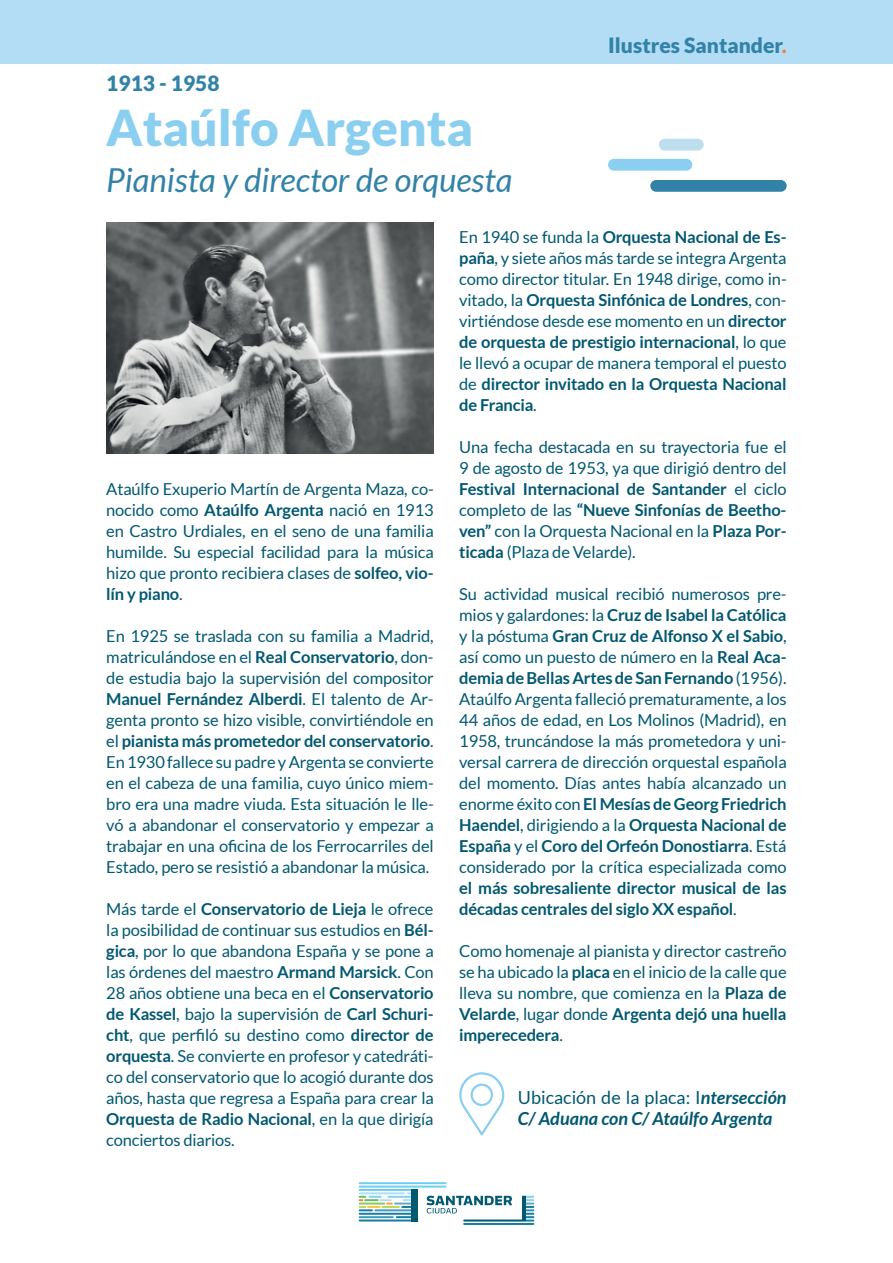
<style>
.page{position:relative;width:893px;height:1263px;background:#fff}
.page>*{position:absolute;margin:0;border:0;box-sizing:border-box;transform-origin:0 0}
.t1{font:900 49.5px "Lato";color:#8bcff0}
.t2{font:italic 33px "Lato";color:#3282a8}
.t3{font:900 21px "Lato";color:#3282a8}
.t4{font:italic 700 18px/21px "Lato";color:#015871}
.t5{font:16.5px/21px "Lato";letter-spacing:-.01em;color:#015871;text-align:justify}
.t6{font:700 16.5px/21px "Lato";letter-spacing:-.01em;color:#015871}
.s1{color:#f47d41}
.s2{font-weight:700}
.s3{font-weight:400}
.s4{font-weight:400;font-style:normal}
</style>
<div class="page">
<div style="left:0;top:0;width:893px;height:64px;background:#b3ddf4"></div>
<svg style="left:359px;top:1182px;width:175px;height:43px"></svg>
<img style="left:106px;top:222px;width:328px;height:231px">
<svg style="left:459px;top:1072px;width:45px;height:63px"></svg>
<div style="left:650px;top:180px;width:137px;height:12px;background:#3282a8;border-radius:6px"></div>
<div style="left:608px;top:159px;width:84px;height:12px;background:#8bcff0;border-radius:6px"></div>
<div style="left:659px;top:139px;width:45px;height:12px;background:#bddeee;border-radius:6px"></div>
<p class="t3" style="left:106px;top:71px;width:115px">1913 - 1958</p>
<h1 class="t1" style="left:106px;top:99px;width:368px">Ataúlfo Argenta</h1>
<h2 class="t2" style="left:106px;top:161px;width:408px">Pianista y director de orquesta</h2>
<p class="t3" style="left:608px;top:33px;width:180px">Ilustres Santander<span class="s1">.</span></p>
<p class="t5" style="left:106px;top:478px;width:329px">Ataúlfo Exuperio Martín de Argenta Maza, co&shy;nocido como <span class="s2">Ataúlfo Argenta</span> nació en 1913 en Castro Urdiales, en el seno de una familia humilde. Su especial facilidad para la música hizo que pronto recibiera clases de <span class="s2">solfeo, vio&shy;lín y piano</span>.</p>
<p class="t5" style="left:106px;top:625px;width:329px">En 1925 se traslada con su familia a Madrid, matriculándose en el <span class="s2">Real Conservatorio</span>, don&shy;de estudia bajo la supervisión del compositor <span class="s2">Manuel Fernández Alberdi</span>. El talento de Ar&shy;genta pronto se hizo visible, convirtiéndole en el <span class="s2">pianista más prometedor del conservatorio</span>.<br>En 1930 fallece su padre y Argenta se convierte en el cabeza de una familia, cuyo único miem&shy;bro era una madre viuda. Esta situación le lle&shy;vó a abandonar el conservatorio y empezar a trabajar en una oficina de los Ferrocarriles del Estado, pero se resistió a abandonar la música.</p>
<p class="t5" style="left:106px;top:898px;width:329px">Más tarde el <span class="s2">Conservatorio de Lieja</span> le ofrece la posibilidad de continuar sus estudios en <span class="s2">Bél&shy;gica</span>, por lo que abandona España y se pone a las órdenes del maestro <span class="s2">Armand Marsick</span>. Con 28 años obtiene una beca en el <span class="s2">Conservatorio de Kassel</span>, bajo la supervisión de <span class="s2">Carl Schuri&shy;cht</span>, que perfiló su destino como <span class="s2">director de orquesta</span>. Se convierte en profesor y catedráti&shy;co del conservatorio que lo acogió durante dos años, hasta que regresa a España para crear la <span class="s2">Orquesta de Radio Nacional</span>, en la que dirigía conciertos diarios.</p>
<p class="t5" style="left:459px;top:227px;width:329px">En 1940 se funda la <span class="s2">Orquesta Nacional de Es&shy;paña</span>, y siete años más tarde se integra Argenta como director titular. En 1948 dirige, como in&shy;vitado, la <span class="s2">Orquesta Sinfónica de Londres</span>, con&shy;virtiéndose desde ese momento en un <span class="s2">director de orquesta de prestigio internacional</span>, lo que le llevó a ocupar de manera temporal el puesto de <span class="s2">director invitado en la Orquesta Nacional de Francia</span>.</p>
<p class="t5" style="left:459px;top:437px;width:329px">Una fecha destacada en su trayectoria fue el 9 de agosto de 1953, ya que dirigió dentro del <span class="s2">Festival Internacional de Santander</span> el ciclo completo de las <span class="s2">“Nueve Sinfonías de Beetho&shy;ven”</span> con la Orquesta Nacional en la <span class="s2">Plaza Por&shy;ticada</span> (Plaza de Velarde).</p>
<p class="t5" style="left:459px;top:584px;width:329px">Su actividad musical recibió numerosos pre&shy;mios y galardones: la <span class="s2">Cruz de Isabel la Católica </span>y la póstuma <span class="s2">Gran Cruz de Alfonso X el Sabio</span>, así como un puesto de número en la <span class="s2">Real Aca&shy;demia de Bellas Artes de San Fernando</span> (1956).<br>Ataúlfo Argenta falleció prematuramente, a los 44 años de edad, en Los Molinos (Madrid), en 1958, truncándose la más prometedora y uni&shy;versal carrera de dirección orquestal española del momento. Días antes había alcanzado un enorme éxito con <span class="s2">El Mesías de Georg Friedrich Haendel</span>, dirigiendo a la <span class="s2">Orquesta Nacional de España</span> y el <span class="s2">Coro del Orfeón Donostiarra</span>. Está considerado por la crítica especializada como</p>
<p class="t6" style="left:459px;top:877px;width:329px">el más sobresaliente director musical de las décadas centrales del siglo XX español<span class="s3">.</span></p>
<p class="t5" style="left:459px;top:941px;width:329px">Como homenaje al pianista y director castreño se ha ubicado la <span class="s2">placa</span> en el inicio de la calle que lleva su nombre, que comienza en la <span class="s2">Plaza de Velarde</span>, lugar donde <span class="s2">Argenta dejó una huella imperecedera</span>.</p>
<p class="t4" style="left:518px;top:1087px;width:270px"><span class="s4">Ubicación de la placa: I</span>ntersección<br>C/ Aduana con C/ Ataúlfo Argenta</p>
</div>
